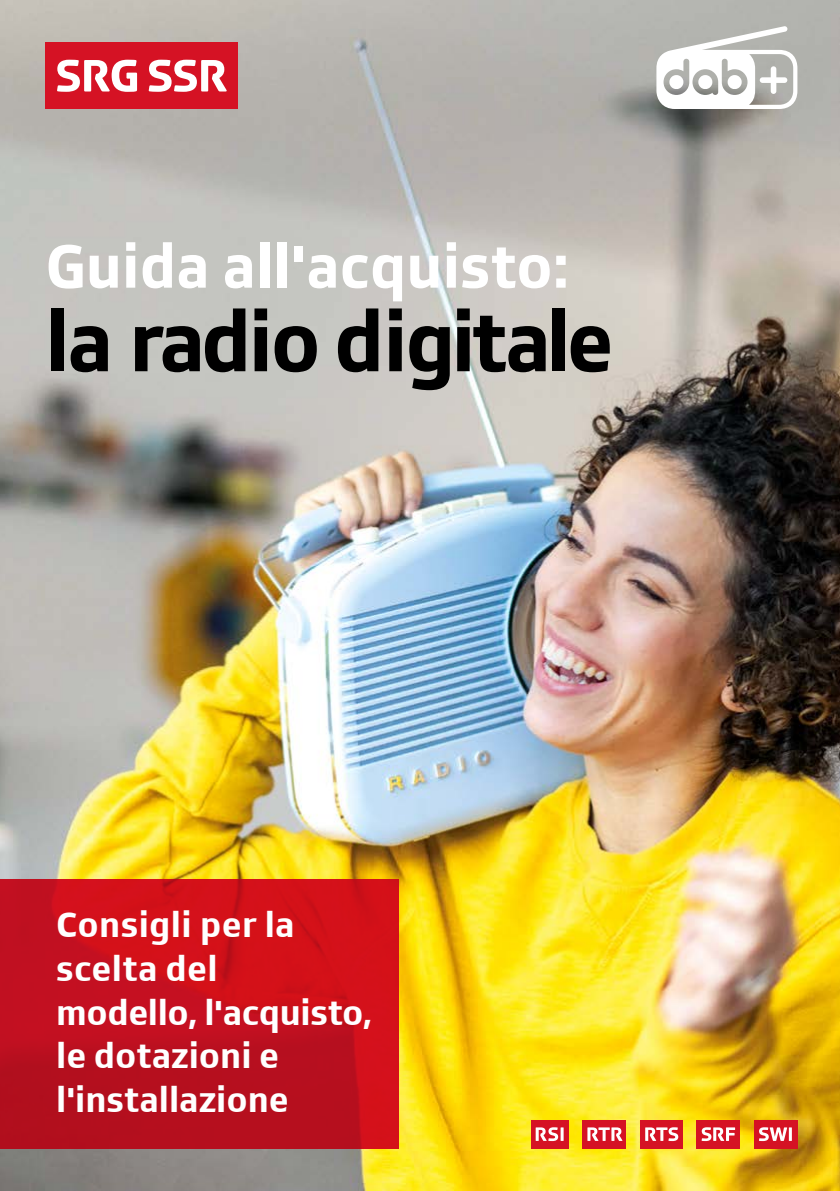
<style>
.page{position:relative;width:840px;height:1191px;background:#fff}
.page>*{position:absolute;margin:0;border:0;box-sizing:border-box;transform-origin:0 0}
.t1{font:700 86.6px "SRGSSR Type";letter-spacing:-.04em;color:#000}
.t2{font:700 62.6px "SRGSSR Type";color:#fff}
.t3{font:700 36.4px/43.8px "SRGSSR Type";color:#fff}
</style>
<div class="page">
<img style="left:0;top:0;width:839px;height:1191px">
<svg style="left:656px;top:26px;width:141px;height:83px"></svg>
<div style="left:45px;top:43px;width:193px;height:66px;background:#d51224"></div>
<svg style="left:57px;top:60px;width:80px;height:32px"></svg>
<svg style="left:148px;top:60px;width:79px;height:32px"></svg>
<div style="left:530px;top:1120px;width:38px;height:28px;background:#d51224"></div>
<svg style="left:535px;top:1127px;width:23px;height:14px"></svg>
<hr style="left:560px;top:1127px;width:3px;height:14px;background:#fff">
<div style="left:582px;top:1120px;width:44px;height:28px;background:#d51224"></div>
<svg style="left:587px;top:1127px;width:35px;height:14px"></svg>
<div style="left:640px;top:1120px;width:42px;height:28px;background:#d51224"></div>
<svg style="left:645px;top:1127px;width:33px;height:14px"></svg>
<div style="left:696px;top:1119px;width:43px;height:29px;background:#d51224"></div>
<svg style="left:701px;top:1127px;width:33px;height:14px"></svg>
<div style="left:753px;top:1119px;width:44px;height:29px;background:#d51224"></div>
<hr style="left:788px;top:1127px;width:3px;height:14px;background:#fff">
<svg style="left:759px;top:1127px;width:27px;height:14px"></svg>
<svg style="left:0;top:878px;width:398px;height:270px;background:#c4101c"></svg>
<h2 class="t2" style="left:45px;top:229px;width:525px">Guida all'acquisto:</h2>
<h1 class="t1" style="left:45px;top:290px;width:569px">la radio digitale</h1>
<p class="t3" style="left:56px;top:902px;width:317px">Consigli per la scelta del<br>modello, l'acquisto, le dotazioni e l'installazione</p>
</div>
